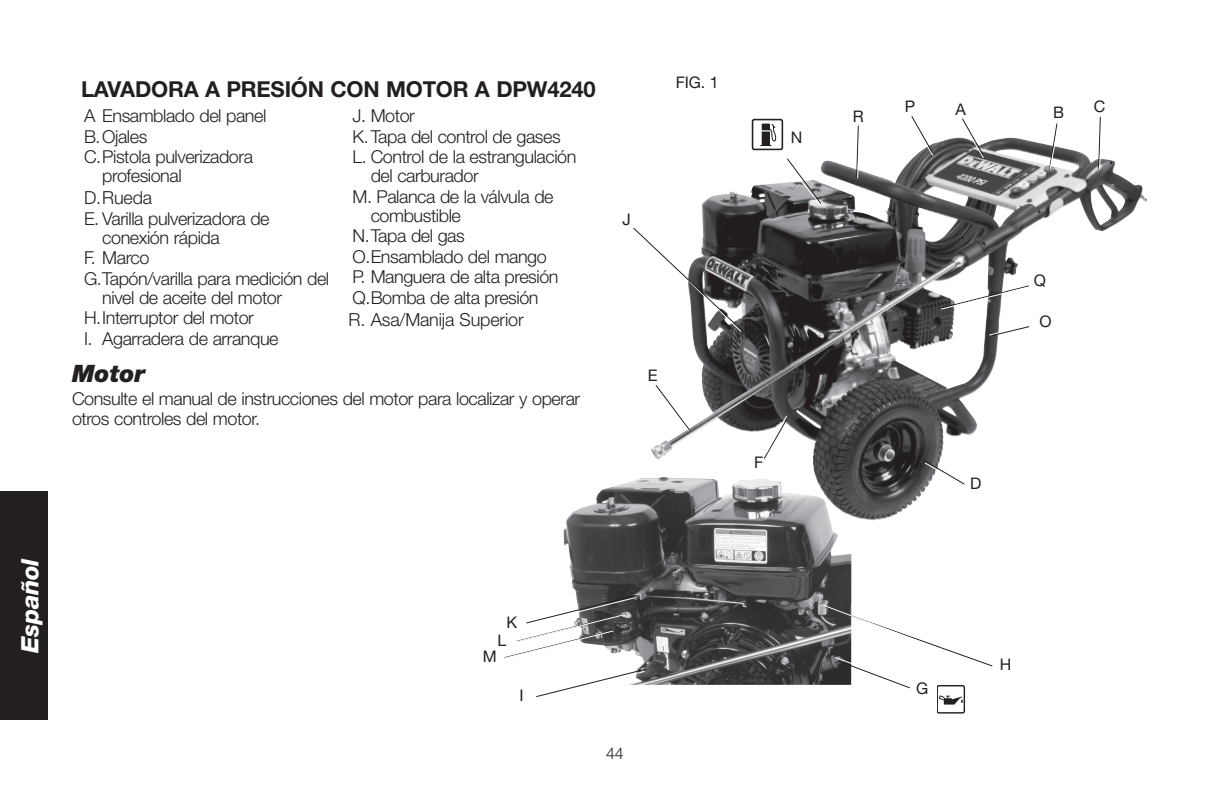
<style>
.page{position:relative;width:1224px;height:792px;background:#fff}
.page>*{position:absolute;margin:0;border:0;box-sizing:border-box;transform-origin:0 0}
.t1{font:italic 800 24px "Helvetica Neue LT Std";letter-spacing:-.02em;color:#fff}
.t2{font:italic 900 24px "Helvetica Neue LT Std";color:#231f20}
.t3{font:700 22px "Helvetica Neue LT Std";letter-spacing:-.01em;color:#231f20}
.t4{font:300 18px "Helvetica Neue LT Std";letter-spacing:-.01em;color:#231f20}
.t5{font:300 17.8px/20px "Helvetica Neue LT Std";letter-spacing:-.025em;color:#231f20}
.t6{font:16px/18.4px "Helvetica Neue LT Std";color:#231f20}
.t7{font:300 16px "Helvetica Neue LT Std";color:#231f20}
</style>
<div class="page">
<div style="left:0;top:492px;width:48px;height:228px;background:#231f20"></div>
<img style="left:563px;top:478px;width:288px;height:207px">
<svg style="left:823px;top:604px;width:170px;height:110px"></svg>
<svg style="left:504px;top:594px;width:133px;height:66px"></svg>
<svg style="left:536px;top:668px;width:111px;height:29px"></svg>
<img style="left:650px;top:136px;width:355px;height:364px">
<svg style="left:633px;top:225px;width:111px;height:108px"></svg>
<svg style="left:1098px;top:116px;width:5px;height:54px"></svg>
<svg style="left:961px;top:118px;width:24px;height:41px"></svg>
<svg style="left:1048px;top:123px;width:12px;height:48px"></svg>
<svg style="left:752px;top:119px;width:31px;height:31px"></svg>
<svg style="left:652px;top:384px;width:39px;height:48px"></svg>
<svg style="left:922px;top:459px;width:46px;height:29px"></svg>
<svg style="left:763px;top:414px;width:25px;height:46px"></svg>
<svg style="left:784px;top:157px;width:38px;height:48px"></svg>
<svg style="left:988px;top:325px;width:42px;height:12px"></svg>
<svg style="left:910px;top:116px;width:24px;height:41px"></svg>
<svg style="left:940px;top:285px;width:89px;height:25px"></svg>
<svg style="left:856px;top:125px;width:5px;height:54px"></svg>
<p class="t3" style="left:81px;top:75px;width:87px">LAVADORA</p>
<p class="t3" style="left:205px;top:75px;width:51px">A PRES</p>
<p class="t3" style="left:285px;top:75px;width:63px">IÓN CON</p>
<p class="t3" style="left:386px;top:75px;width:37px">MOTOR</p>
<p class="t3" style="left:475px;top:75px;width:122px">A DPW4240</p>
<p class="t5" style="left:84px;top:106px;width:184px">A Ensamblado del panel</p>
<p class="t5" style="left:84px;top:126px;width:65px">B.Ojales</p>
<p class="t5" style="left:84px;top:146px;width:171px">C.Pistola pulverizadora</p>
<p class="t5" style="left:102px;top:165px;width:81px">profesional</p>
<p class="t4" style="left:84px;top:187px;width:70px">D.Rueda</p>
<p class="t5" style="left:84px;top:208px;width:187px">E. Varilla pulverizadora de</p>
<p class="t5" style="left:102px;top:227px;width:119px">conexión rápida</p>
<p class="t5" style="left:84px;top:247px;width:67px">F. Marco</p>
<p class="t5" style="left:84px;top:268px;width:247px">G.Tapón/varilla para medición del</p>
<p class="t5" style="left:102px;top:287px;width:181px">nivel de aceite del motor</p>
<p class="t5" style="left:84px;top:307px;width:171px">H.Interruptor del motor</p>
<p class="t5" style="left:84px;top:328px;width:196px">I. Agarradera de arranque</p>
<p class="t5" style="left:352px;top:106px;width:64px">J. Motor</p>
<p class="t5" style="left:352px;top:126px;width:210px">K.Tapa del control de gases</p>
<p class="t5" style="left:352px;top:146px;width:226px">L. Control de la estrangulación</p>
<p class="t5" style="left:371px;top:165px;width:110px">del carburador</p>
<p class="t5" style="left:352px;top:186px;width:203px">M. Palanca de la válvula de</p>
<p class="t5" style="left:371px;top:205px;width:92px">combustible</p>
<p class="t5" style="left:352px;top:225px;width:114px">N.Tapa del gas</p>
<p class="t5" style="left:352px;top:246px;width:196px">O.Ensamblado del mango</p>
<p class="t5" style="left:352px;top:267px;width:208px">P. Manguera de alta presión</p>
<p class="t5" style="left:352px;top:287px;width:188px">Q.Bomba de alta presión</p>
<p class="t4" style="left:349px;top:309px;width:177px">R. Asa/Manija Superior</p>
<h1 class="t2" style="left:72px;top:358px;width:75px">Motor</h1>
<p class="t5" style="left:72px;top:388px;width:510px">Consulte el manual de instrucciones del motor para localizar y operar otros controles del motor.</p>
<p class="t6" style="left:676px;top:73px;width:44px">FIG. 1</p>
<p class="t6" style="left:622px;top:210px;width:10px">j</p>
<p class="t6" style="left:648px;top:366px;width:11px">E</p>
<h1 class="t1" style="left:16px;top:653px;width:96px;rotate:-90deg">Español</h1>
<p class="t6" style="left:498px;top:612px;width:21px;text-indent:9px">K<br>L</p>
<p class="t6" style="left:483px;top:647px;width:15px">M</p>
<p class="t6" style="left:520px;top:686px;width:6px">I</p>
<p class="t7" style="left:606px;top:744px;width:19px">44</p>
<p class="t6" style="left:791px;top:128px;width:13px">N</p>
<p class="t6" style="left:754px;top:453px;width:11px">F</p>
<p class="t6" style="left:853px;top:107px;width:12px">R</p>
<p class="t6" style="left:905px;top:97px;width:12px">P</p>
<p class="t6" style="left:956px;top:99px;width:12px">a</p>
<p class="t6" style="left:1053px;top:103px;width:12px">B</p>
<p class="t6" style="left:1094px;top:97px;width:13px">C</p>
<p class="t6" style="left:1034px;top:271px;width:14px">q</p>
<p class="t6" style="left:1039px;top:312px;width:14px">O</p>
<p class="t6" style="left:970px;top:474px;width:13px">D</p>
<p class="t6" style="left:916px;top:679px;width:14px">G</p>
<p class="t6" style="left:1000px;top:655px;width:13px">H</p>
</div>
